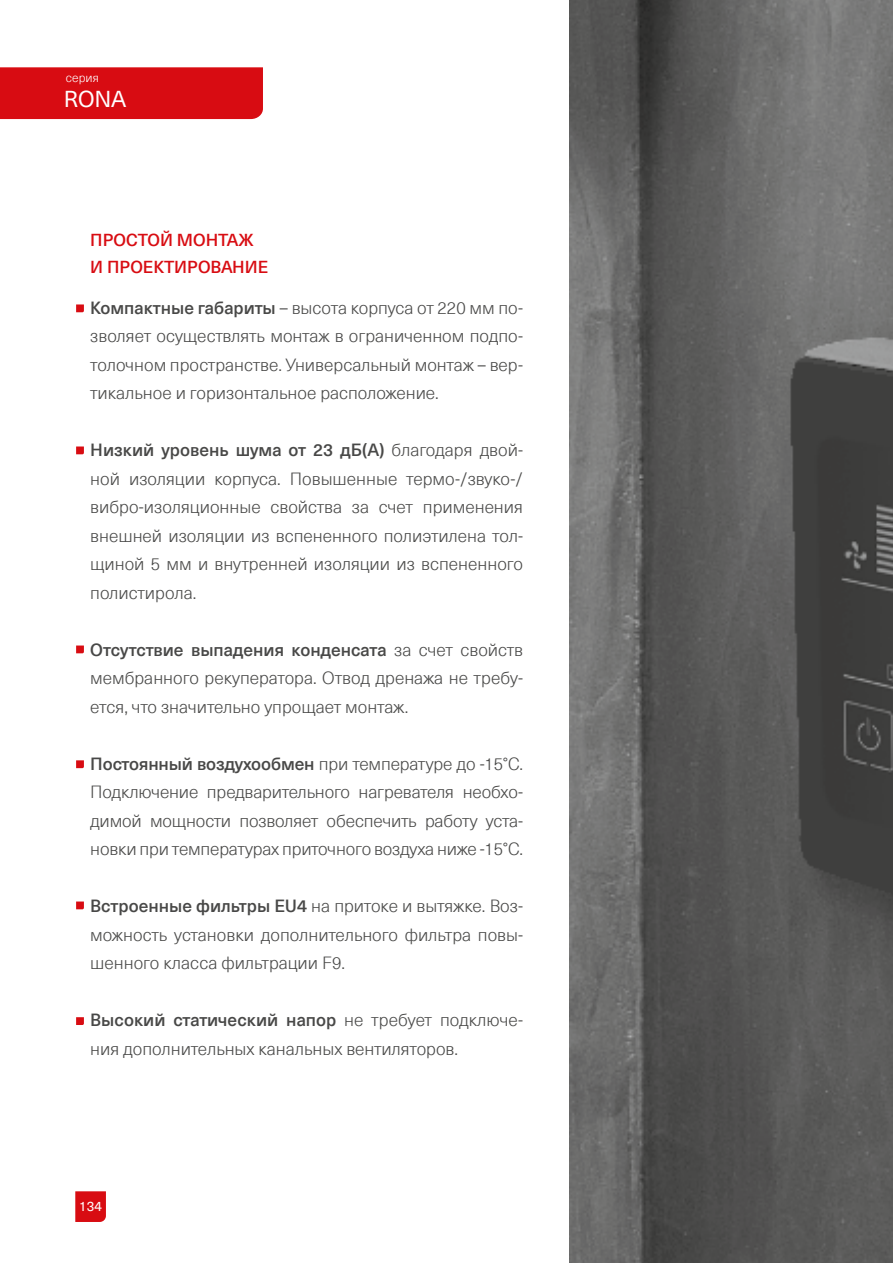
<style>
.page{position:relative;width:893px;height:1263px;background:#fff}
.page>*{position:absolute;margin:0;border:0;box-sizing:border-box;transform-origin:0 0}
.t1{font:22.5px "Neue Haas Unica Pan Euro";color:#fff}
.t2{font:300 17.25px/28.5px "Neue Haas Unica Pan Euro";color:#484847;text-align:justify}
.t3{font:500 16.95px/27px "Neue Haas Unica Pan Euro";color:#d80c12}
.t4{font:13.5px "Neue Haas Unica Pan Euro";color:#fff}
.t5{font:300 12px "Neue Haas Unica Pan Euro";color:#fff}
.s1{font-weight:500}
</style>
<div class="page">
<svg style="left:75px;top:1191px;width:31px;height:31px"></svg>
<div style="left:0;top:67px;width:263px;height:52px;background:#d80c12"></div>
<svg style="left:76px;top:304px;width:8px;height:8px"></svg>
<svg style="left:76px;top:446px;width:8px;height:8px"></svg>
<svg style="left:76px;top:645px;width:8px;height:8px"></svg>
<svg style="left:76px;top:760px;width:8px;height:8px"></svg>
<svg style="left:76px;top:901px;width:8px;height:8px"></svg>
<svg style="left:76px;top:1017px;width:8px;height:8px"></svg>
<img style="left:570px;top:0;width:323px;height:1263px">
<p class="t5" style="left:66px;top:69px;width:34px">серия</p>
<h1 class="t1" style="left:64px;top:82px;width:64px">RONA</h1>
<p class="t3" style="left:90px;top:226px;width:180px">ПРОСТОЙ МОНТАЖ<br>И ПРОЕКТИРОВАНИЕ</p>
<p class="t2" style="left:90px;top:292px;width:434px"><span class="s1">Компактные габариты</span> – высота корпуса от 220 мм по&shy;зволяет осуществлять монтаж в ограниченном подпо&shy;толочном пространстве. Универсальный монтаж – вер&shy;тикальное и горизонтальное расположение.</p>
<p class="t2" style="left:90px;top:435px;width:434px"><span class="s1">Низкий уровень шума от 23 дБ(А)</span> благодаря двой&shy;ной изоляции корпуса. Повышенные термо-/звуко-/ вибро-изоляционные свойства за счет применения внешней изоляции из вспененного полиэтилена тол&shy;щиной 5 мм и внутренней изоляции из вспененного полистирола.</p>
<p class="t2" style="left:90px;top:634px;width:434px"><span class="s1">Отсутствие выпадения конденсата</span> за счет свойств мембранного рекуператора. Отвод дренажа не требу&shy;ется, что значительно упрощает монтаж.</p>
<p class="t2" style="left:90px;top:748px;width:434px"><span class="s1">Постоянный воздухообмен</span> при температуре до -15°С.<br>Подключение предварительного нагревателя необхо&shy;димой мощности позволяет обеспечить работу уста&shy;новки при температурах приточного воздуха ниже -15°С.</p>
<p class="t2" style="left:90px;top:891px;width:434px"><span class="s1">Встроенные фильтры EU4</span> на притоке и вытяжке. Воз&shy;можность установки дополнительного фильтра повы&shy;шенного класса фильтрации F9.</p>
<p class="t2" style="left:90px;top:1005px;width:434px"><span class="s1">Высокий статический напор</span> не требует подключе&shy;ния дополнительных канальных вентиляторов.</p>
<p class="t4" style="left:79px;top:1196px;width:24px">134</p>
</div>
